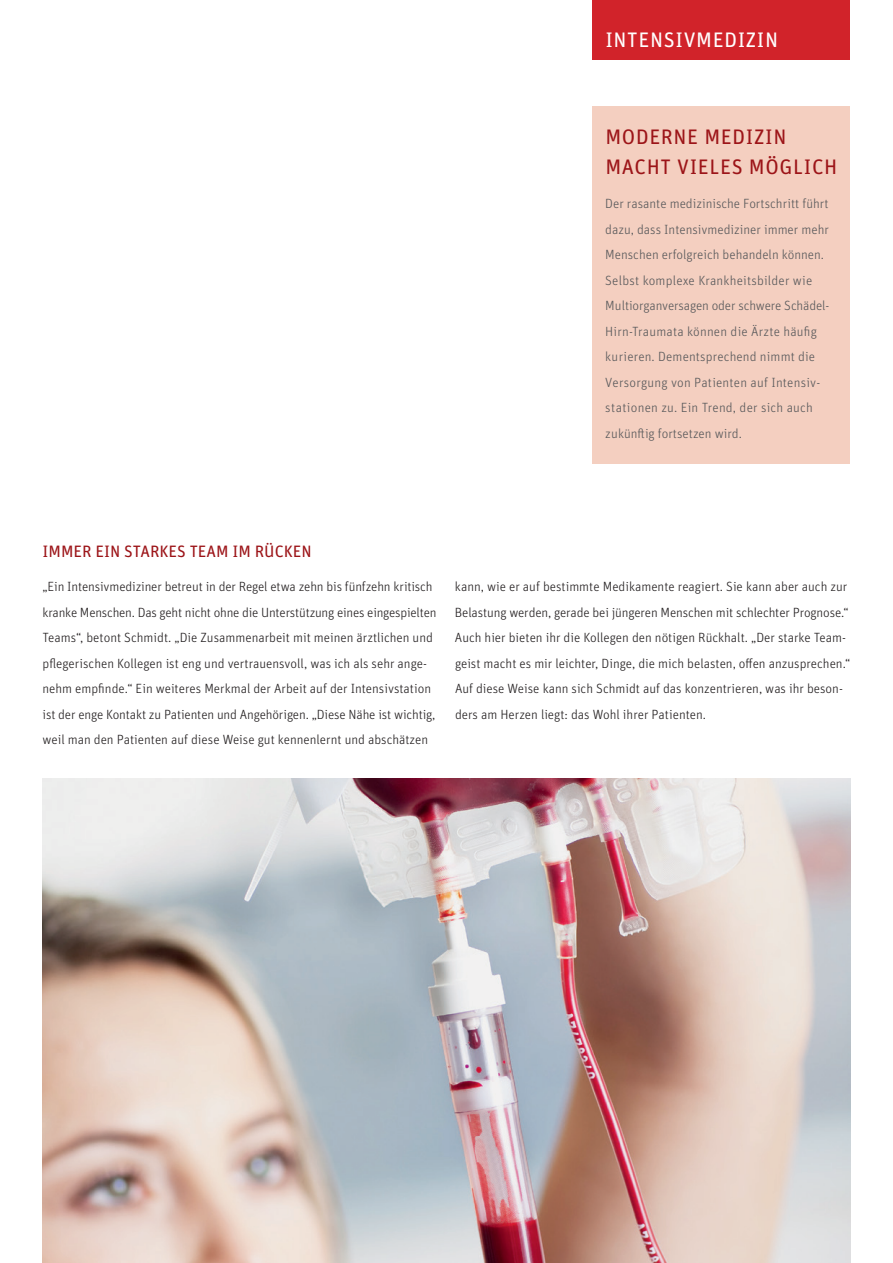
<style>
.page{position:relative;width:893px;height:1263px;background:#fff}
.page>*{position:absolute;margin:0;border:0;box-sizing:border-box;transform-origin:0 0}
.t1{font:21px/30px "Unit OT";letter-spacing:.03em;color:#9c1418}
.t2{font:21px "Unit OT";letter-spacing:.03em;color:#fff}
.t3{font:16.5px "Unit OT";color:#9c1418}
.t4{font:300 13.35px/25.5px "Unit OT";color:#231f20}
.t5{font:300 13.35px/25.5px "Unit OT";letter-spacing:.005em;color:#57585a}
</style>
<div class="page">
<div style="left:592px;top:0;width:258px;height:60px;background:#d1232a"></div>
<img style="left:43px;top:778px;width:807px;height:485px">
<div style="left:592px;top:106px;width:258px;height:357px;background:#f4cfc0"></div>
<h1 class="t2" style="left:605px;top:26px;width:174px">INTENSIVMEDIZIN</h1>
<h1 class="t1" style="left:605px;top:122px;width:234px">MODERNE MEDIZIN<br>MACHT VIELES MÖGLICH</h1>
<p class="t5" style="left:605px;top:191px;width:226px">Der rasante medizinische Fortschritt führt dazu, dass Intensivmediziner immer mehr Menschen erfolgreich behandeln können.<br>Selbst komplexe Krankheitsbilder wie Multiorganversagen oder schwere Schädel-Hirn-Traumata können die Ärzte häufig kurieren. Dementsprechend nimmt die Versorgung von Patienten auf Intensiv&shy;stationen zu. Ein Trend, der sich auch zukünftig fortsetzen wird.</p>
<p class="t3" style="left:43px;top:541px;width:271px">IMMER EIN STARKES TEAM IM RÜCKEN</p>
<p class="t4" style="left:43px;top:574px;width:396px">„Ein Intensivmediziner betreut in der Regel etwa zehn bis fünfzehn kritisch kranke Menschen. Das geht nicht ohne die Unterstützung eines eingespielten Teams“, betont Schmidt. „Die Zusammenarbeit mit meinen ärztlichen und pflegerischen Kollegen ist eng und vertrauensvoll, was ich als sehr ange&shy;nehm empfinde.“ Ein weiteres Merkmal der Arbeit auf der Intensivstation ist der enge Kontakt zu Patienten und Angehörigen. „Diese Nähe ist wichtig, weil man den Patienten auf diese Weise gut kennenlernt und abschätzen</p>
<p class="t4" style="left:455px;top:574px;width:397px">kann, wie er auf bestimmte Medikamente reagiert. Sie kann aber auch zur Belastung werden, gerade bei jüngeren Menschen mit schlechter Prognose.“ Auch hier bieten ihr die Kollegen den nötigen Rückhalt. „Der starke Team&shy;geist macht es mir leichter, Dinge, die mich belasten, offen anzusprechen.“ Auf diese Weise kann sich Schmidt auf das konzentrieren, was ihr beson&shy;ders am Herzen liegt: das Wohl ihrer Patienten.</p>
</div>
